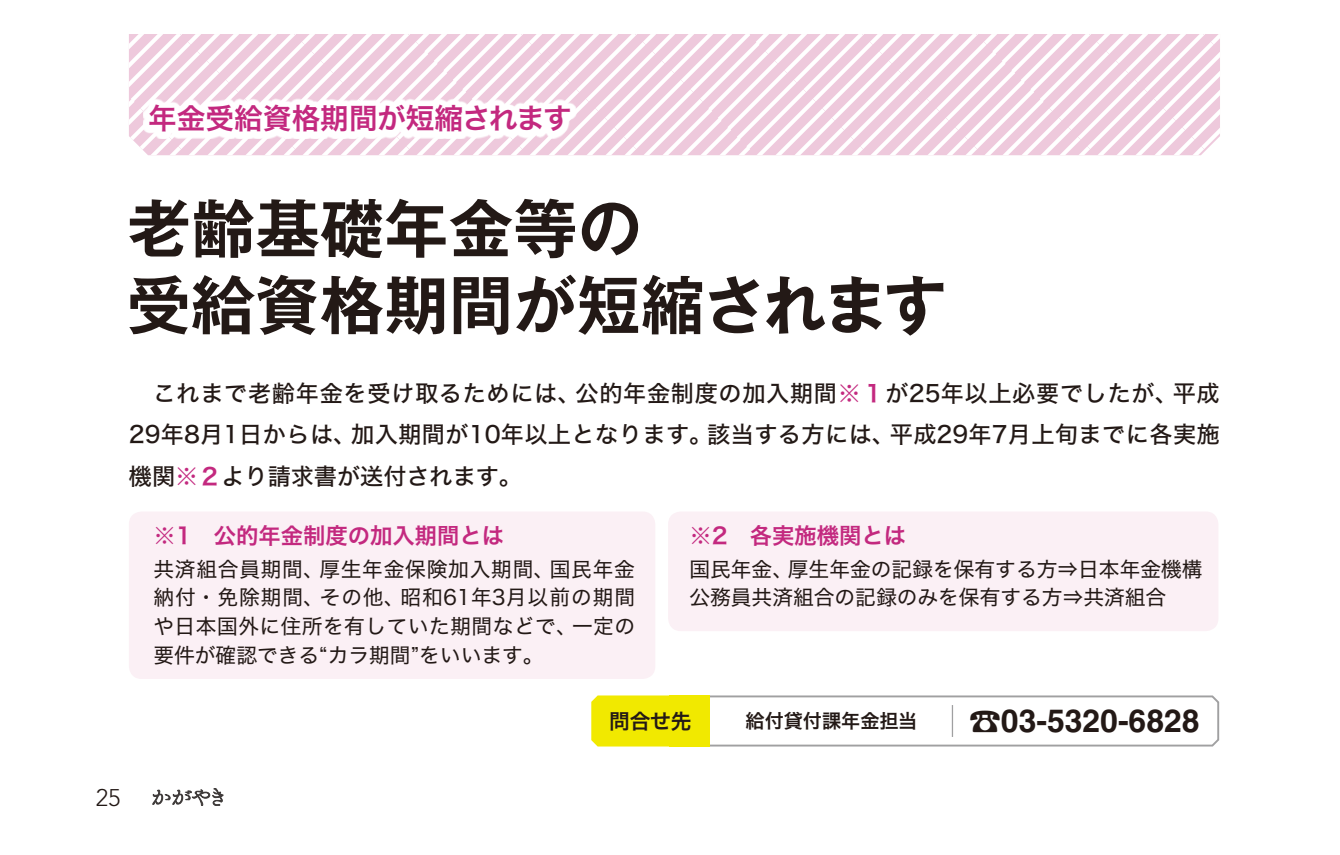
<style>
.page{position:relative;width:1340px;height:855px;background:#fff}
.page>*{position:absolute;margin:0;border:0;box-sizing:border-box;transform-origin:0 0}
.t1{font:700 63.68px/76.5px "Gothic MB101 Pr 6 N De";letter-spacing:.01em;color:#231916}
.t2{font:700 31.95px "Helvetica";color:#231916}
.t3{font:31.95px "Koz Min Pr 6 N";color:#231916}
.t4{font:28.8px "Hira Kaku Std N W6";color:#c3297f}
.t5{font:300 23.85px "Avenir LT Std";color:#231916}
.t6{font:23.18px "Hira Kaku Std N W5";letter-spacing:.02em;color:#231916}
.t7{font:23.18px/41.4px "Hira Kaku Std N W5";color:#231916}
.t8{font:22.28px "Hira Kaku Std N W6";color:#c3297f}
.t9{font:20.7px/28.8px "Hira Kaku Std N W4";color:#231916}
.t10{font:20.7px/28.8px "Hira Kaku Std N W4";letter-spacing:.025em;color:#231916}
.t11{font:20.7px "Hira Kaku Std N W4";letter-spacing:.035em;color:#231916}
.t12{font:20.7px "Hira Kaku Std N W4";letter-spacing:.045em;color:#231916}
.t13{font:20.7px "Hira Kaku Std N W6";color:#231916}
.t14{font:19.12px "Hira Kaku Std N W6";color:#231916}
.s1{font-family:"Hira Kaku Std N W6";color:#c3297f}
.s2{font-family:"Koz Min Pr 6 N";font-weight:400}
</style>
<div class="page">
<svg style="left:129px;top:34px;width:1090px;height:121px;fill:#eec9dc"></svg>
<div style="left:143px;top:98px;width:433px;height:41px;background:#fff"></div>
<div style="left:668px;top:511px;width:550px;height:120px;background:#fbf0f5;border-radius:13px"></div>
<div style="left:129px;top:511px;width:526px;height:168px;background:#fbf0f5;border-radius:13px"></div>
<div style="left:671px;top:695px;width:548px;height:51px;border:2px solid #a0a0a1;border-radius:6px"></div>
<div style="left:591px;top:695px;width:78px;height:51px;background:#f1e900"></div>
<div style="left:669px;top:695px;width:41px;height:51px;background:#f1e900"></div>
<hr style="left:951px;top:705px;width:2px;height:32px;background:#a0a0a1">
<svg style="left:153px;top:788px;width:70px;height:18px"></svg>
<p class="t4" style="left:148px;top:96px;width:425px">年金受給資格期間が短縮されます</p>
<h1 class="t1" style="left:127px;top:188px;width:822px">老齢基礎年金等の<br>受給資格期間が短縮されます</h1>
<p class="t6" style="left:129px;top:375px;width:453px">　これまで老齢年金を受け取るためには、</p>
<p class="t6" style="left:575px;top:375px;width:604px">公的年金制度の加入期間<span class="s1">※１</span>が25年以上必要でしたが、</p>
<p class="t6" style="left:1172px;top:375px;width:48px">平成</p>
<p class="t7" style="left:129px;top:414px;width:395px">29年8月1日からは、<br>機関<span class="s1">※２</span>より請求書が送付されます。</p>
<p class="t6" style="left:351px;top:416px;width:363px">加入期間が10年以上となります。</p>
<p class="t6" style="left:707px;top:416px;width:189px">該当する方には、</p>
<p class="t6" style="left:889px;top:416px;width:331px">平成29年7月上旬までに各実施</p>
<p class="t8" style="left:153px;top:519px;width:352px">※1　公的年金制度の加入期間とは</p>
<p class="t11" style="left:153px;top:553px;width:172px">共済組合員期間、</p>
<p class="t11" style="left:319px;top:553px;width:236px">厚生年金保険加入期間、</p>
<p class="t9" style="left:550px;top:554px;width:87px">国民年金</p>
<p class="t9" style="left:153px;top:583px;width:172px">納付・免除期間、</p>
<p class="t9" style="left:320px;top:583px;width:86px">その他、</p>
<p class="t12" style="left:400px;top:582px;width:236px">昭和61年3月以前の期間</p>
<p class="t10" style="left:153px;top:612px;width:425px">や日本国外に住所を有していた期間などで、要件が確認できる“カラ期間”をいいます。</p>
<p class="t9" style="left:572px;top:612px;width:65px">一定の</p>
<p class="t8" style="left:689px;top:519px;width:218px">※2　各実施機関とは</p>
<p class="t9" style="left:788px;top:554px;width:416px">厚生年金の記録を保有する方⇒日本年金機構</p>
<p class="t9" style="left:689px;top:554px;width:478px">国民年金、<br>公務員共済組合の記録のみを保有する方⇒共済組合</p>
<p class="t13" style="left:609px;top:705px;width:84px">問合せ先</p>
<p class="t14" style="left:745px;top:706px;width:173px">給付貸付課年金担当</p>
<h2 class="t2" style="left:969px;top:701px;width:232px"><span class="s2">︎</span>03-5320-6828</h2>
<h2 class="t3" style="left:969px;top:703px;width:33px">☎</h2>
<p class="t5" style="left:96px;top:784px;width:26px">25</p>
</div>
